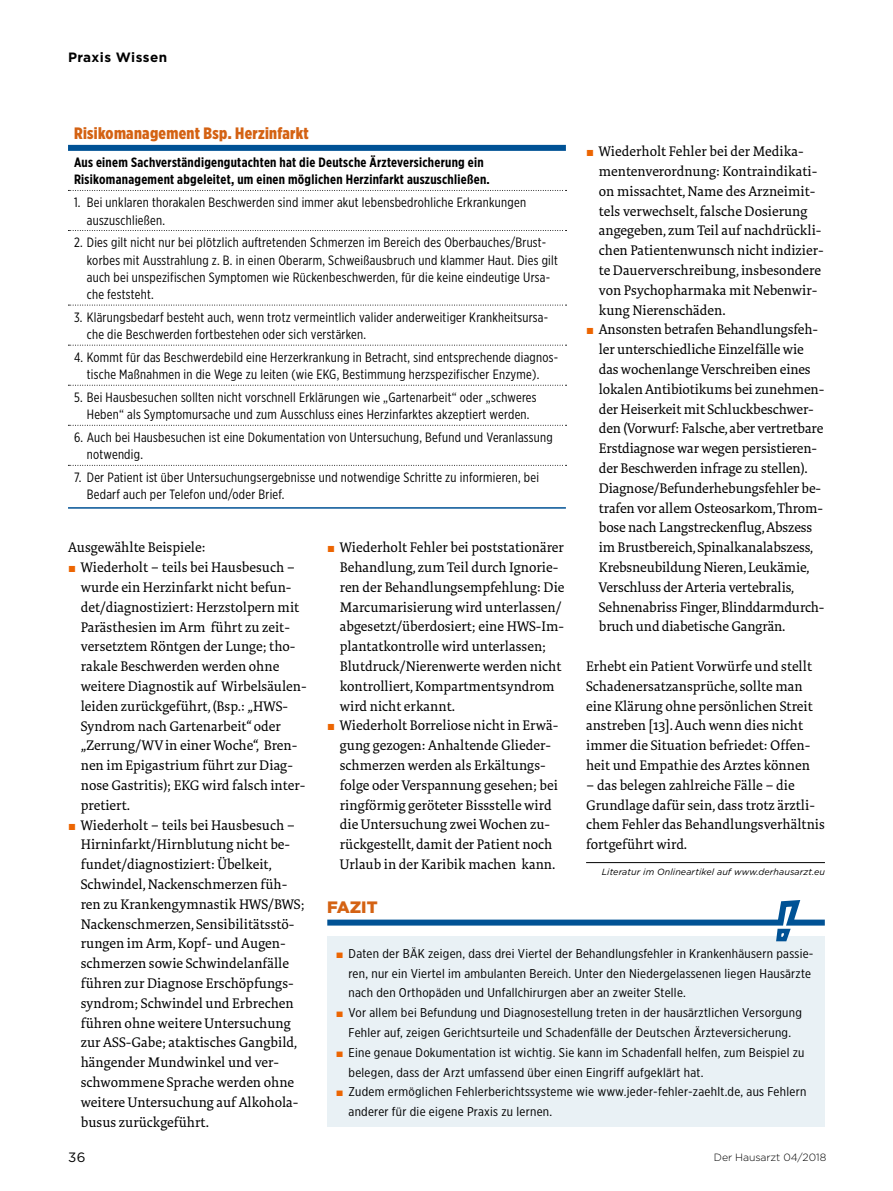
<style>
.page{position:relative;width:893px;height:1191px;background:#fff}
.page>*{position:absolute;margin:0;border:0;box-sizing:border-box;transform-origin:0 0}
.t1{font:900 16.5px "Gotham X Narrow";letter-spacing:.02em;color:#d46213}
.t2{font:900 16.5px "Gotham";color:#d46213}
.t3{font:14.25px/19.8px "Tundra Pro";color:#000}
.t4{font:13.5px/17.2px "Gotham X Narrow";letter-spacing:.02em;color:#000}
.t5{font:700 13.5px/17.2px "Gotham X Narrow";letter-spacing:.02em;color:#000}
.t6{font:700 13.5px "Gotham";letter-spacing:.03em;color:#000}
.t7{font:13.5px "Gotham";color:#000}
.t8{font:12.75px/19.8px "Gotham X Narrow";letter-spacing:.02em;color:#000;scale:1.1 1}
.t9{font:300 10.5px "Gotham";letter-spacing:-.01em;color:#000}
.t10{font:italic 9px "Gotham";letter-spacing:.01em;color:#000}
.s1{color:#ec6502}
</style>
<div class="page">
<hr style="left:586px;top:862px;width:239px;height:1px;background:#000">
<div style="left:327px;top:936px;width:498px;height:191px;background:#e9f1f5"></div>
<svg style="left:327px;top:900px;width:498px;height:42px"></svg>
<svg style="left:68px;top:190px;width:498px;height:1px"></svg>
<svg style="left:68px;top:230px;width:498px;height:1px"></svg>
<svg style="left:68px;top:305px;width:498px;height:1px"></svg>
<svg style="left:68px;top:345px;width:498px;height:1px"></svg>
<svg style="left:68px;top:385px;width:498px;height:1px"></svg>
<svg style="left:68px;top:425px;width:498px;height:1px"></svg>
<svg style="left:68px;top:465px;width:498px;height:1px"></svg>
<div style="left:68px;top:145px;width:498px;height:6px;background:#005295"></div>
<hr style="left:68px;top:507px;width:498px;height:1px;background:#005295">
<p class="t6" style="left:68px;top:48px;width:101px">Praxis Wissen</p>
<p class="t1" style="left:74px;top:123px;width:236px">Risikomanagement Bsp. Herzinfarkt</p>
<p class="t5" style="left:74px;top:154px;width:417px">Aus einem Sachverständigengutachten hat die Deutsche Ärzteversicherung ein<br>Risikomanagement abgeleitet, um einen möglichen Herzinfarkt auszuschließen.</p>
<p class="t4" style="left:87px;top:194px;width:441px;text-indent:-13px">1. Bei unklaren thorakalen Beschwerden sind immer akut lebensbedrohliche Erkrankungen auszuschließen.</p>
<p class="t4" style="left:87px;top:234px;width:473px;text-indent:-13px">2. Dies gilt nicht nur bei plötzlich auftretenden Schmerzen im Bereich des Oberbauches/Brust&shy;korbes mit Ausstrahlung z. B. in einen Oberarm, Schweißausbruch und klammer Haut. Dies gilt auch bei unspezifischen Symptomen wie Rückenbeschwerden, für die keine eindeutige Ursa&shy;che feststeht.</p>
<p class="t4" style="left:87px;top:308px;width:463px;text-indent:-13px">3. Klärungsbedarf besteht auch, wenn trotz vermeintlich valider anderweitiger Krankheitsursa&shy;che die Beschwerden fortbestehen oder sich verstärken.</p>
<p class="t4" style="left:74px;top:348px;width:486px;text-align:center">4. Kommt für das Beschwerdebild eine Herzerkrankung in Betracht, sind entsprechende diagnos&shy;tische Maßnahmen in die Wege zu leiten (wie EKG, Bestimmung herzspezifischer Enzyme).</p>
<p class="t4" style="left:74px;top:388px;width:464px;text-align:center">5. Bei Hausbesuchen sollten nicht vorschnell Erklärungen wie „Gartenarbeit“ oder „schweres<br>Heben“ als Symptomursache und zum Ausschluss eines Herzinfarktes akzeptiert werden.</p>
<p class="t4" style="left:87px;top:428px;width:467px;text-indent:-13px">6. Auch bei Hausbesuchen ist eine Dokumentation von Untersuchung, Befund und Veranlassung notwendig.</p>
<p class="t4" style="left:87px;top:468px;width:454px;text-indent:-13px">7. Der Patient ist über Untersuchungsergebnisse und notwendige Schritte zu informieren, bei<br>Bedarf auch per Telefon und/oder Brief.</p>
<p class="t3" style="left:599px;top:142px;width:226px;text-indent:-13px"><span class="s1">▪</span> Wiederholt Fehler bei der Medika&shy;mentenverordnung: Kontraindikati&shy;on missachtet, Name des Arzneimit&shy;tels verwechselt, falsche Dosierung angegeben, zum Teil auf nachdrückli&shy;chen Patientenwunsch nicht indizier&shy;te Dauerverschreibung, insbesondere von Psychopharmaka mit Nebenwir&shy;kung Nierenschäden.</p>
<p class="t3" style="left:599px;top:320px;width:227px;text-indent:-13px"><span class="s1">▪</span> Ansonsten betrafen Behandlungsfeh&shy;ler unterschiedliche Einzelfälle wie das wochenlange Verschreiben eines lokalen Antibiotikums bei zunehmen&shy;der Heiserkeit mit Schluckbeschwer&shy;den (Vorwurf: Falsche, aber vertretbare Erstdiagnose war wegen persistieren&shy;der Beschwerden infrage zu stellen).<br>Diagnose/Befunderhebungsfehler be&shy;trafen vor allem Osteosarkom, Throm&shy;bose nach Langstreckenflug, Abszess im Brustbereich, Spinalkanalabszess, Krebsneubildung Nieren, Leukämie, Verschluss der Arteria vertebralis, Sehnenabriss Finger, Blinddarmdurch&shy;bruch und diabetische Gangrän.</p>
<p class="t3" style="left:586px;top:656px;width:228px">Erhebt ein Patient Vorwürfe und stellt Schadenersatzansprüche, sollte man eine Klärung ohne persönlichen Streit anstreben [13]. Auch wenn dies nicht immer die Situation befriedet: Offen&shy;heit und Empathie des Arztes können</p>
<p class="t3" style="left:586px;top:775px;width:240px">– das belegen zahlreiche Fälle – die Grundlage dafür sein, dass trotz ärztli&shy;chem Fehler das Behandlungsverhältnis fortgeführt wird.</p>
<p class="t10" style="left:602px;top:865px;width:225px">Literatur im Onlineartikel auf www.derhausarzt.eu</p>
<p class="t3" style="left:340px;top:538px;width:226px;text-indent:-13px"><span class="s1">▪</span> Wiederholt Fehler bei poststationärer Behandlung, zum Teil durch Ignorie&shy;ren der Behandlungsempfehlung: Die Marcumarisierung wird unterlassen/ abgesetzt/überdosiert; eine HWS-Im&shy;plantatkontrolle wird unterlassen; Blutdruck/Nierenwerte werden nicht kontrolliert, Kompartmentsyndrom wird nicht erkannt.</p>
<p class="t3" style="left:340px;top:716px;width:220px;text-indent:-13px"><span class="s1">▪</span> Wiederholt Borreliose nicht in Erwä&shy;gung gezogen: Anhaltende Glieder&shy;schmerzen werden als Erkältungs&shy;folge oder Verspannung gesehen; bei ringförmig geröteter Bissstelle wird die Untersuchung zwei Wochen zu&shy;rückgestellt, damit der Patient noch Urlaub in der Karibik machen kann.</p>
<p class="t3" style="left:68px;top:538px;width:139px">Ausgewählte Beispiele:</p>
<p class="t3" style="left:81px;top:558px;width:227px;text-indent:-13px"><span class="s1">▪</span> Wiederholt – teils bei Hausbesuch – wurde ein Herzinfarkt nicht befun&shy;det/diagnostiziert: Herzstolpern mit Parästhesien im Arm führt zu zeit&shy;versetztem Röntgen der Lunge; tho&shy;rakale Beschwerden werden ohne weitere Diagnostik auf Wirbelsäulen&shy;leiden zurückgeführt, (Bsp.: „HWS-Syndrom nach Gartenarbeit“ oder „Zerrung/WV in einer Woche“, Bren&shy;nen im Epigastrium führt zur Diag&shy;nose Gastritis); EKG wird falsch inter&shy;pretiert.</p>
<p class="t3" style="left:81px;top:815px;width:225px;text-indent:-13px"><span class="s1">▪</span> Wiederholt – teils bei Hausbesuch – Hirninfarkt/Hirnblutung nicht be&shy;fundet/diagnostiziert: Übelkeit, Schwindel, Nackenschmerzen füh&shy;ren zu Krankengymnastik HWS/BWS; Nackenschmerzen, Sensibilitätsstö&shy;rungen im Arm, Kopf- und Augen&shy;schmerzen sowie Schwindelanfälle führen zur Diagnose Erschöpfungs&shy;syndrom; Schwindel und Erbrechen führen ohne weitere Untersuchung zur ASS-Gabe; ataktisches Gangbild, hängender Mundwinkel und ver&shy;schwommene Sprache werden ohne weitere Untersuchung auf Alkohola&shy;busus zurückgeführt.</p>
<p class="t2" style="left:327px;top:895px;width:52px">FAZIT</p>
<p class="t8" style="left:349px;top:943px;width:424px;text-indent:-13px"><span class="s1">▪</span> Daten der BÄK zeigen, dass drei Viertel der Behandlungsfehler in Krankenhäusern passie&shy;ren, nur ein Viertel im ambulanten Bereich. Unter den Niedergelassenen liegen Hausärzte nach den Orthopäden und Unfallchirurgen aber an zweiter Stelle.</p>
<p class="t8" style="left:336px;top:1002px;width:425px;text-align:center"><span class="s1">▪</span> Vor allem bei Befundung und Diagnosestellung treten in der hausärztlichen Versorgung<br>Fehler auf, zeigen Gerichtsurteile und Schadenfälle der Deutschen Ärzteversicherung.</p>
<p class="t8" style="left:349px;top:1042px;width:416px;text-indent:-13px"><span class="s1">▪</span> Eine genaue Dokumentation ist wichtig. Sie kann im Schadenfall helfen, zum Beispiel zu belegen, dass der Arzt umfassend über einen Eingriff aufgeklärt hat.</p>
<p class="t8" style="left:349px;top:1082px;width:418px;text-indent:-13px"><span class="s1">▪</span> Zudem ermöglichen Fehlerberichtssysteme wie www.jeder-fehler-zaehlt.de, aus Fehlern anderer für die eigene Praxis zu lernen.</p>
<p class="t7" style="left:68px;top:1148px;width:19px">36</p>
<p class="t9" style="left:714px;top:1150px;width:114px">Der Hausarzt 04/2018</p>
</div>
